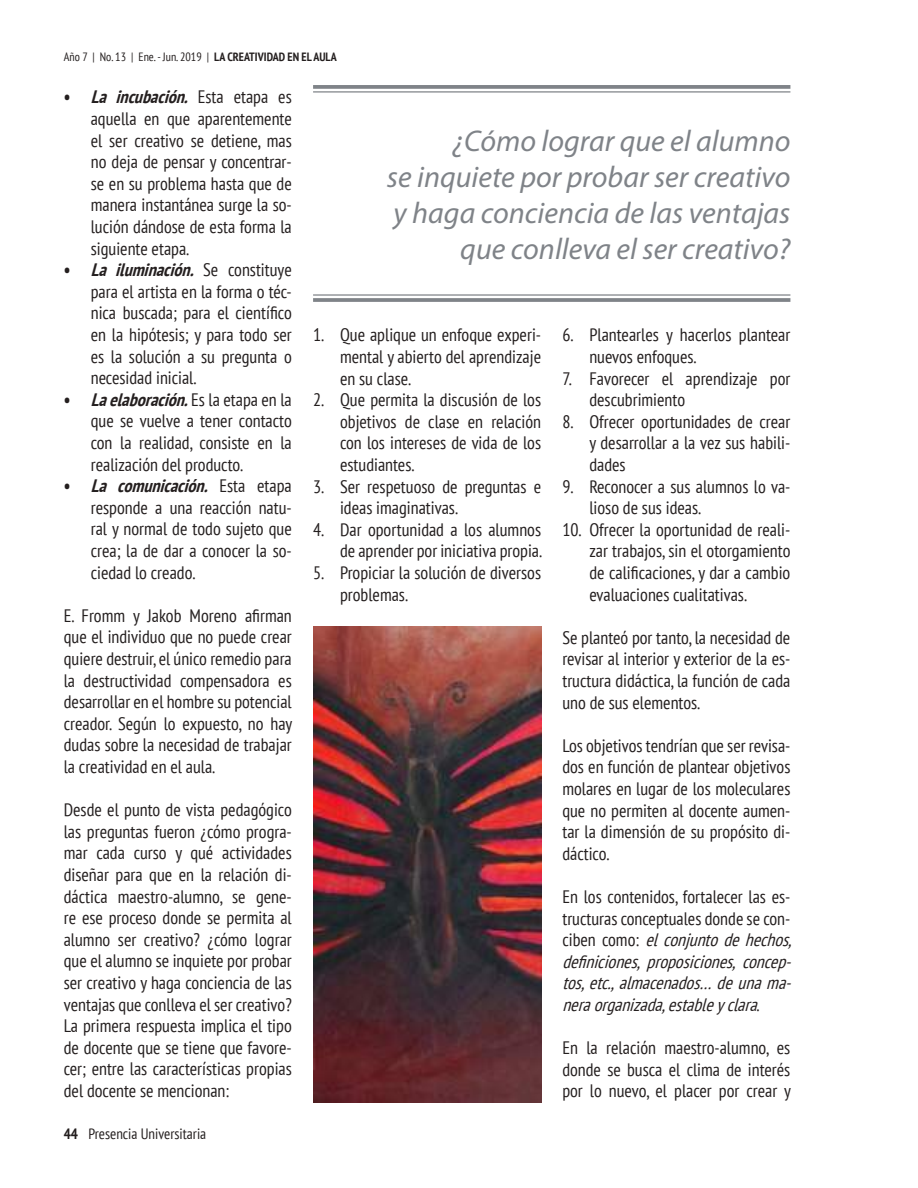
<style>
.page{position:relative;width:918px;height:1188px;background:#fff}
.page>*{position:absolute;margin:0;border:0;box-sizing:border-box;transform-origin:0 0}
.t1{font:italic 30px/36px "Myriad Pro";color:#7f8388;text-align:right}
.t2{font:condensed 18px/21.6px "PT Sans";color:#241f1f;text-align:justify}
.t3{font:italic condensed 18px/21.6px "PT Sans";color:#241f1f}
.t4{font:condensed 15px "PT Sans";color:#241f1f}
.t5{font:condensed 12px "PT Sans";color:#241f1f}
.s1{font-weight:700}
.s2{font-weight:700;font-style:italic}
.s3{font-style:normal}
</style>
<div class="page">
<svg style="left:313px;top:85px;width:477px;height:4px;background:#868a8f"></svg>
<hr style="left:313px;top:91px;width:477px;height:2px;background:#7f8388">
<hr style="left:313px;top:294px;width:477px;height:2px;background:#7f8388">
<hr style="left:313px;top:298px;width:477px;height:4px;background:#8b8e93">
<img style="left:313px;top:626px;width:228px;height:477px">
<p class="t5" style="left:64px;top:49px;width:275px">Año 7 | No. 13 | Ene. - Jun. 2019 | <span class="s1">LA CREATIVIDAD EN EL AULA</span></p>
<p class="t2" style="left:91px;top:86px;width:203px;text-indent:-27px"><span class="s1">•</span> <span class="s2">La incubación.</span> E s t a e t a p a e s aquella en que aparentemente el ser creativo se detiene, mas no deja de pensar y concentrar&shy;se en su problema hasta que de manera instantánea surge la so&shy;lución dándose de esta forma la siguiente etapa.</p>
<p class="t2" style="left:91px;top:259px;width:203px;text-indent:-27px"><span class="s1">•</span> <span class="s2">La iluminación.</span> S e c o n s t i t u y e para el artista en la forma o téc&shy;nica buscada; para el científico en la hipótesis; y para todo ser es la solución a su pregunta o necesidad inicial.</p>
<p class="t2" style="left:91px;top:388px;width:203px;text-indent:-27px"><span class="s1">•</span> <span class="s2">Laelaboración.</span>E s l a e t a p a e n l a que se vuelve a tener contacto con la realidad, consiste en la realización del producto.</p>
<p class="t2" style="left:91px;top:475px;width:203px;text-indent:-27px"><span class="s1">•</span> <span class="s2">La comunicación.</span> E s t a e t a p a responde a una reacción natu&shy;ral y normal de todo sujeto que crea; la de dar a conocer la so&shy;ciedad lo creado.</p>
<p class="t2" style="left:64px;top:604px;width:230px">E. Fromm y Jakob Moreno afirman que el individuo que no puede crear quiere destruir, el único remedio para la destructividad compensadora es desarrollar en el hombre su potencial creador. Según lo expuesto, no hay dudas sobre la necesidad de trabajar la creatividad en el aula.</p>
<p class="t2" style="left:64px;top:799px;width:230px">Desde el punto de vista pedagógico las preguntas fueron ¿cómo progra&shy;mar cada curso y qué actividades diseñar para que en la relación di&shy;dáctica maestro-alumno, se gene&shy;re ese proceso donde se permita al alumno ser creativo? ¿cómo lograr que el alumno se inquiete por probar ser creativo y haga conciencia de las ventajas que conlleva el ser creativo?<br>La primera respuesta implica el tipo de docente que se tiene que favore&shy;cer; entre las características propias del docente se mencionan:</p>
<h1 class="t1" style="left:387px;top:122px;width:405px">¿Cómo lograr que el alumno<br>se inquiete por probar ser creativo y haga conciencia de las ventajas que conlleva el ser creativo?</h1>
<p class="t2" style="left:340px;top:324px;width:203px;text-indent:-27px">1. Que aplique un enfoque experi&shy;mental y abierto del aprendizaje en su clase.</p>
<p class="t2" style="left:340px;top:389px;width:203px;text-indent:-27px">2. Que permita la discusión de los objetivos de clase en relación con los intereses de vida de los estudiantes.</p>
<p class="t2" style="left:340px;top:475px;width:203px;text-indent:-27px">3. Ser respetuoso de preguntas e ideas imaginativas.</p>
<p class="t2" style="left:313px;top:518px;width:231px;text-align:right">4. Dar oportunidad a los alumnos de aprender por iniciativa propia.</p>
<p class="t2" style="left:340px;top:562px;width:203px;text-indent:-27px">5. Propiciar la solución de diversos problemas.</p>
<p class="t2" style="left:589px;top:324px;width:203px;text-indent:-27px">6. Plantearles y hacerlos plantear nuevos enfoques.</p>
<p class="t2" style="left:589px;top:367px;width:203px;text-indent:-27px">7. Favorecer el aprendizaje por descubrimiento</p>
<p class="t2" style="left:589px;top:410px;width:203px;text-indent:-27px">8. Ofrecer oportunidades de crear y desarrollar a la vez sus habili&shy;dades</p>
<p class="t2" style="left:589px;top:475px;width:203px;text-indent:-27px">9. Reconocer a sus alumnos lo va&shy;lioso de sus ideas.</p>
<p class="t2" style="left:589px;top:518px;width:203px;text-indent:-27px">10. Ofrecer la oportunidad de reali&shy;zar trabajos, sin el otorgamiento de calificaciones, y dar a cambio evaluaciones cualitativas.</p>
<p class="t2" style="left:562px;top:626px;width:230px">Se planteó por tanto, la necesidad de revisar al interior y exterior de la es&shy;tructura didáctica, la función de cada uno de sus elementos.</p>
<p class="t2" style="left:562px;top:734px;width:230px">Los objetivos tendrían que ser revisa&shy;dos en función de plantear objetivos molares en lugar de los moleculares que no permiten al docente aumen&shy;tar la dimensión de su propósito di&shy;dáctico.</p>
<p class="t3" style="left:562px;top:886px;width:237px"><span class="s3">En los contenidos, fortalecer las es&shy;tructuras conceptuales donde se con&shy;c i b e n c o m o :</span> elconjuntodehechos, definiciones,proposiciones,concep&shy;tos,etc.,almacenados…deunama&shy;neraorganizada,estableyclara<span class="s3">.</span></p>
<p class="t2" style="left:562px;top:1037px;width:230px">En la relación maestro-alumno, es donde se busca el clima de interés por lo nuevo, el placer por crear y</p>
<p class="t4" style="left:64px;top:1125px;width:144px"><span class="s1">44</span> Presencia Universitaria</p>
</div>
